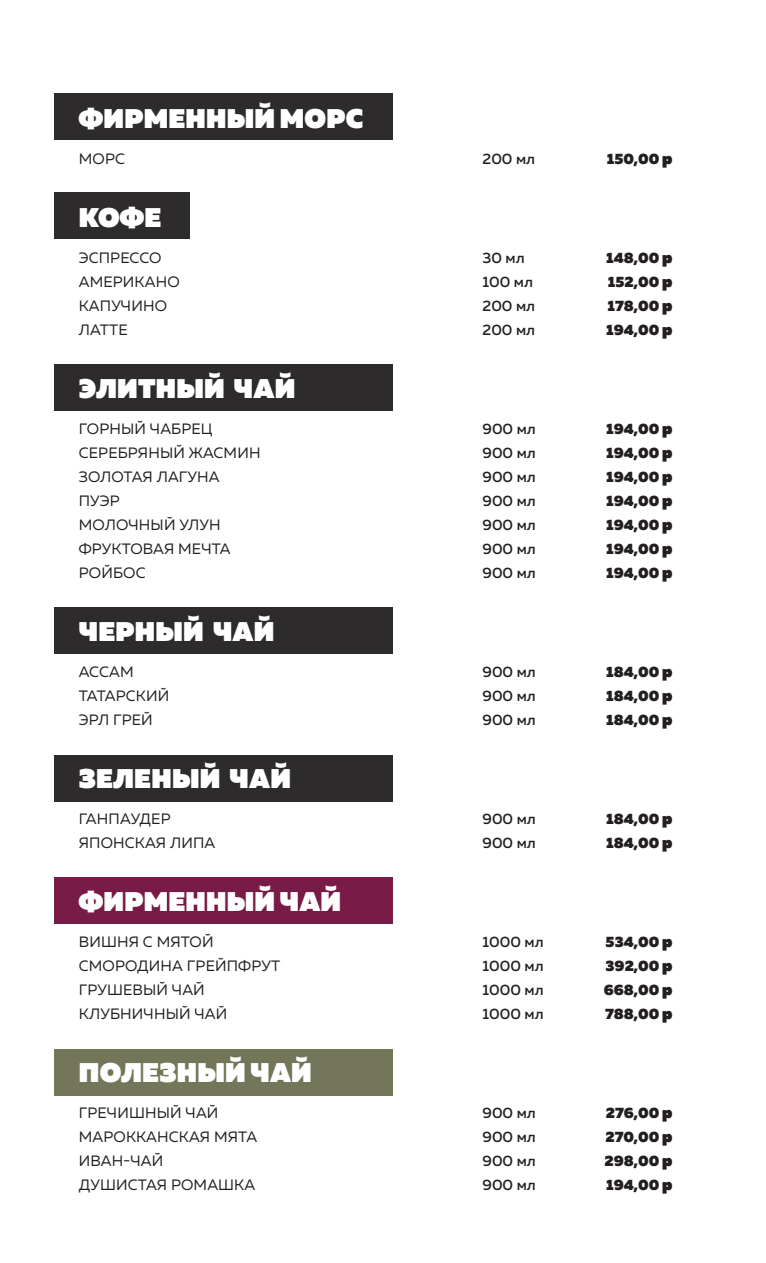
<style>
.page{position:relative;width:766px;height:1263px;background:#fff}
.page>*{position:absolute;margin:0;border:0;box-sizing:border-box;transform-origin:0 0}
.t1{font:800 27px "Muller";letter-spacing:.01em;color:#fff}
.t2{font:15px "Muller";letter-spacing:.01em;color:#231f20}
.t3{font:900 15px "Muller";color:#231f20}
.t4{font:500 15px "Muller";color:#231f20}
.s1{font-weight:800;font-size:16.5px}
</style>
<div class="page">
<div style="left:54px;top:1049px;width:338px;height:46px;background:#737658"></div>
<div style="left:54px;top:878px;width:338px;height:46px;background:#781c47"></div>
<div style="left:54px;top:193px;width:135px;height:46px;background:#2e2b2c"></div>
<div style="left:54px;top:94px;width:338px;height:46px;background:#2e2b2c"></div>
<div style="left:54px;top:365px;width:338px;height:46px;background:#2e2b2c"></div>
<div style="left:54px;top:607px;width:338px;height:46px;background:#2e2b2c"></div>
<div style="left:54px;top:755px;width:338px;height:46px;background:#2e2b2c"></div>
<p class="t1" style="left:79px;top:101px;width:286px">ФИРМЕННЫЙ МОРС</p>
<p class="t2" style="left:79px;top:149px;width:48px">МОРС</p>
<p class="t4" style="left:482px;top:149px;width:54px">200 мл</p>
<p class="t3" style="left:606px;top:149px;width:67px">150,00 <span class="s1">р</span></p>
<p class="t1" style="left:79px;top:200px;width:84px">КОФЕ</p>
<p class="t2" style="left:79px;top:248px;width:84px">ЭСПРЕССО</p>
<p class="t4" style="left:482px;top:248px;width:44px">30 мл</p>
<p class="t3" style="left:606px;top:248px;width:68px">148,00 <span class="s1">р</span></p>
<p class="t2" style="left:79px;top:272px;width:102px">АМЕРИКАНО</p>
<p class="t4" style="left:482px;top:272px;width:52px">100 мл</p>
<p class="t3" style="left:607px;top:272px;width:66px">152,00 <span class="s1">р</span></p>
<p class="t2" style="left:79px;top:296px;width:90px">КАПУЧИНО</p>
<p class="t4" style="left:482px;top:296px;width:54px">200 мл</p>
<p class="t3" style="left:607px;top:296px;width:66px">178,00 <span class="s1">р</span></p>
<p class="t2" style="left:79px;top:320px;width:50px">ЛАТТЕ</p>
<p class="t4" style="left:482px;top:320px;width:54px">200 мл</p>
<p class="t3" style="left:606px;top:320px;width:68px">194,00 <span class="s1">р</span></p>
<p class="t1" style="left:79px;top:371px;width:218px">ЭЛИТНЫЙ ЧАЙ</p>
<p class="t2" style="left:79px;top:419px;width:135px">ГОРНЫЙ ЧАБРЕЦ</p>
<p class="t4" style="left:482px;top:419px;width:55px">900 мл</p>
<p class="t3" style="left:606px;top:419px;width:68px">194,00 <span class="s1">р</span></p>
<p class="t2" style="left:79px;top:443px;width:183px">СЕРЕБРЯНЫЙ ЖАСМИН</p>
<p class="t4" style="left:482px;top:443px;width:55px">900 мл</p>
<p class="t3" style="left:606px;top:443px;width:68px">194,00 <span class="s1">р</span></p>
<p class="t2" style="left:79px;top:467px;width:142px">ЗОЛОТАЯ ЛАГУНА</p>
<p class="t4" style="left:482px;top:467px;width:55px">900 мл</p>
<p class="t3" style="left:606px;top:467px;width:68px">194,00 <span class="s1">р</span></p>
<p class="t2" style="left:79px;top:491px;width:42px">ПУЭР</p>
<p class="t4" style="left:482px;top:491px;width:55px">900 мл</p>
<p class="t3" style="left:606px;top:491px;width:68px">194,00 <span class="s1">р</span></p>
<p class="t2" style="left:79px;top:515px;width:143px">МОЛОЧНЫЙ УЛУН</p>
<p class="t4" style="left:482px;top:515px;width:55px">900 мл</p>
<p class="t3" style="left:606px;top:515px;width:68px">194,00 <span class="s1">р</span></p>
<p class="t2" style="left:79px;top:539px;width:153px">ФРУКТОВАЯ МЕЧТА</p>
<p class="t4" style="left:482px;top:539px;width:55px">900 мл</p>
<p class="t3" style="left:606px;top:539px;width:68px">194,00 <span class="s1">р</span></p>
<p class="t2" style="left:79px;top:563px;width:68px">РОЙБОС</p>
<p class="t4" style="left:482px;top:563px;width:55px">900 мл</p>
<p class="t3" style="left:606px;top:563px;width:68px">194,00 <span class="s1">р</span></p>
<p class="t1" style="left:79px;top:614px;width:197px">ЧЕРНЫЙ ЧАЙ</p>
<p class="t2" style="left:79px;top:662px;width:56px">АССАМ</p>
<p class="t4" style="left:482px;top:662px;width:55px">900 мл</p>
<p class="t3" style="left:606px;top:662px;width:68px">184,00 <span class="s1">р</span></p>
<p class="t2" style="left:79px;top:686px;width:92px">ТАТАРСКИЙ</p>
<p class="t4" style="left:482px;top:686px;width:55px">900 мл</p>
<p class="t3" style="left:606px;top:686px;width:68px">184,00 <span class="s1">р</span></p>
<p class="t2" style="left:79px;top:710px;width:75px">ЭРЛ ГРЕЙ</p>
<p class="t4" style="left:482px;top:710px;width:55px">900 мл</p>
<p class="t3" style="left:606px;top:710px;width:68px">184,00 <span class="s1">р</span></p>
<p class="t1" style="left:79px;top:761px;width:213px">ЗЕЛЕНЫЙ ЧАЙ</p>
<p class="t2" style="left:79px;top:809px;width:93px">ГАНПАУДЕР</p>
<p class="t4" style="left:482px;top:809px;width:55px">900 мл</p>
<p class="t3" style="left:606px;top:809px;width:68px">184,00 <span class="s1">р</span></p>
<p class="t2" style="left:79px;top:833px;width:138px">ЯПОНСКАЯ ЛИПА</p>
<p class="t4" style="left:482px;top:833px;width:55px">900 мл</p>
<p class="t3" style="left:606px;top:833px;width:68px">184,00 <span class="s1">р</span></p>
<p class="t1" style="left:79px;top:884px;width:264px">ФИРМЕННЫЙ ЧАЙ</p>
<p class="t2" style="left:79px;top:932px;width:136px">ВИШНЯ С МЯТОЙ</p>
<p class="t4" style="left:482px;top:932px;width:63px">1000 мл</p>
<p class="t3" style="left:605px;top:932px;width:68px">534,00 <span class="s1">р</span></p>
<p class="t2" style="left:79px;top:956px;width:203px">СМОРОДИНА ГРЕЙПФРУТ</p>
<p class="t4" style="left:482px;top:956px;width:63px">1000 мл</p>
<p class="t3" style="left:605px;top:956px;width:68px">392,00 <span class="s1">р</span></p>
<p class="t2" style="left:79px;top:980px;width:127px">ГРУШЕВЫЙ ЧАЙ</p>
<p class="t4" style="left:482px;top:980px;width:63px">1000 мл</p>
<p class="t3" style="left:603px;top:980px;width:70px">668,00 <span class="s1">р</span></p>
<p class="t2" style="left:79px;top:1004px;width:150px">КЛУБНИЧНЫЙ ЧАЙ</p>
<p class="t4" style="left:482px;top:1004px;width:63px">1000 мл</p>
<p class="t3" style="left:605px;top:1004px;width:69px">788,00 <span class="s1">р</span></p>
<p class="t1" style="left:79px;top:1055px;width:234px">ПОЛЕЗНЫЙ ЧАЙ</p>
<p class="t2" style="left:79px;top:1103px;width:141px">ГРЕЧИШНЫЙ ЧАЙ</p>
<p class="t4" style="left:482px;top:1103px;width:55px">900 мл</p>
<p class="t3" style="left:605px;top:1103px;width:68px">276,00 <span class="s1">р</span></p>
<p class="t2" style="left:79px;top:1127px;width:180px">МАРОККАНСКАЯ МЯТА</p>
<p class="t4" style="left:482px;top:1127px;width:55px">900 мл</p>
<p class="t3" style="left:605px;top:1127px;width:68px">270,00 <span class="s1">р</span></p>
<p class="t2" style="left:79px;top:1151px;width:86px">ИВАН-ЧАЙ</p>
<p class="t4" style="left:482px;top:1151px;width:55px">900 мл</p>
<p class="t3" style="left:604px;top:1151px;width:69px">298,00 <span class="s1">р</span></p>
<p class="t2" style="left:79px;top:1175px;width:178px">ДУШИСТАЯ РОМАШКА</p>
<p class="t4" style="left:482px;top:1175px;width:55px">900 мл</p>
<p class="t3" style="left:606px;top:1175px;width:68px">194,00 <span class="s1">р</span></p>
</div>
